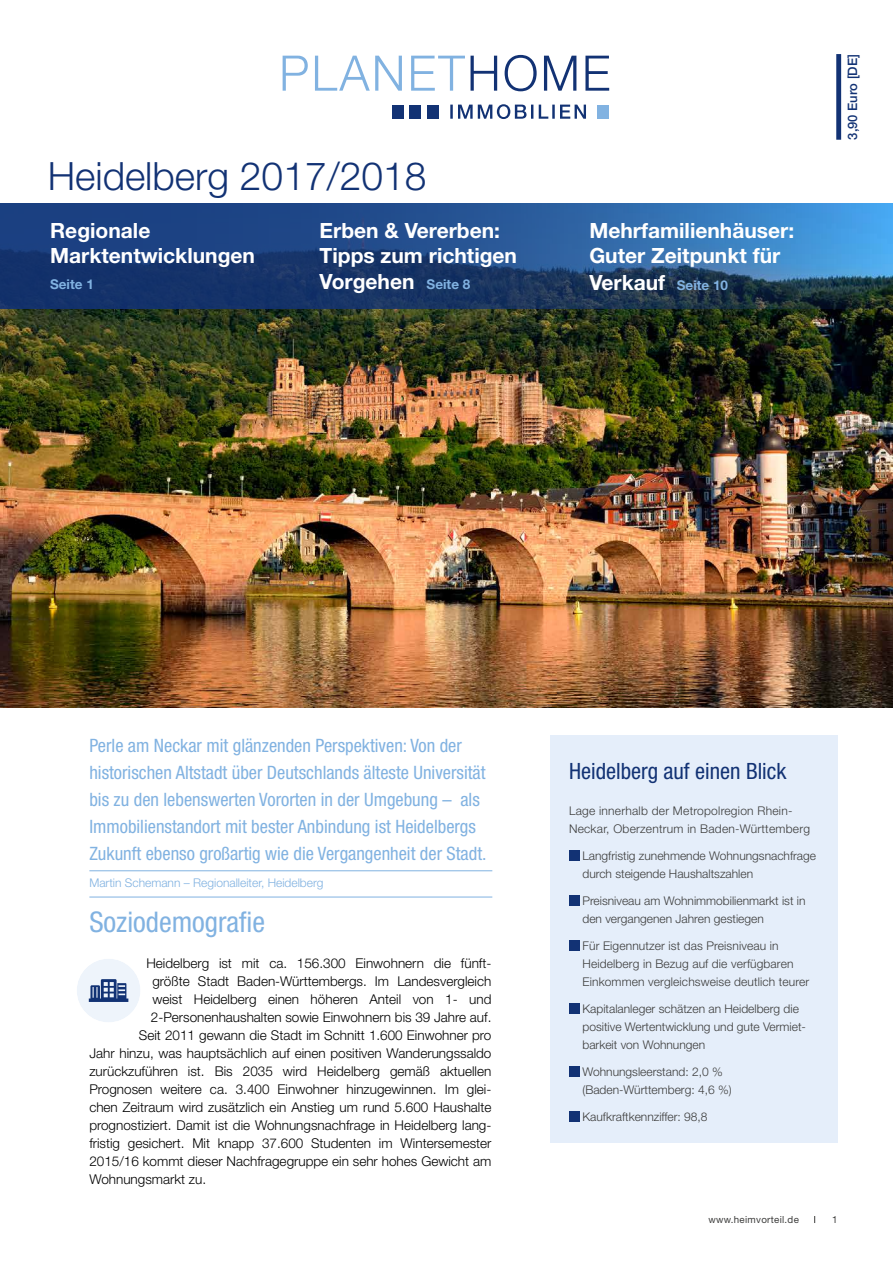
<style>
.page{position:relative;width:893px;height:1263px;background:#fff}
.page>*{position:absolute;margin:0;border:0;box-sizing:border-box;transform-origin:0 0}
.t1{font:300 39px "Helvetica Neue LT Std";color:#123274}
.t2{font:condensed 28.5px "Helvetica Neue LT Std";color:#81b2e1}
.t3{font:condensed 22.5px "Helvetica Neue LT Std";color:#123274}
.t4{font:700 21px/25.7px "Helvetica Neue LT Std";color:#fff}
.t5{font:condensed 18.45px/27px "Helvetica Neue LT Std";color:#81b2e1}
.t6{font:300 13.5px "Helvetica Neue LT Std";color:#000}
.t7{font:700 13.5px "Helvetica Neue LT Std";color:#81b2e1}
.t8{font:500 13.05px "Helvetica Neue LT Std";color:#123274}
.t9{font:300 12px/18px "Helvetica Neue LT Std";color:#3c3c3b}
.t10{font:300 12px/18px "Helvetica Neue LT Std";letter-spacing:.02em;color:#3c3c3b}
.t11{font:300 12px "Helvetica Neue LT Std";color:#81b2e1}
.t12{font:9.75px "Helvetica Neue LT Std";letter-spacing:.03em;color:#3c3c3b}
.s1{font-size:13.5px;color:#81b2e1}
</style>
<div class="page">
<div style="left:77px;top:959px;width:63px;height:63px;background:#eef4fb;border-radius:50%"></div>
<svg style="left:89px;top:979px;width:39px;height:23px"></svg>
<div style="left:550px;top:735px;width:288px;height:408px;background:#e5eefa"></div>
<div style="left:569px;top:850px;width:10px;height:10px;background:#123274"></div>
<div style="left:569px;top:895px;width:10px;height:10px;background:#123274"></div>
<div style="left:569px;top:940px;width:10px;height:10px;background:#123274"></div>
<div style="left:569px;top:1003px;width:10px;height:10px;background:#123274"></div>
<div style="left:569px;top:1066px;width:10px;height:10px;background:#123274"></div>
<div style="left:569px;top:1111px;width:10px;height:10px;background:#123274"></div>
<hr style="left:89px;top:870px;width:403px;height:1px;background:#81b2e1">
<hr style="left:89px;top:897px;width:403px;height:1px;background:#81b2e1">
<img style="left:0;top:309px;width:893px;height:398px">
<div style="left:836px;top:54px;width:5px;height:86px;background:#123274"></div>
<svg style="left:471px;top:55px;width:138px;height:36px"></svg>
<svg style="left:283px;top:56px;width:182px;height:35px"></svg>
<div style="left:597px;top:105px;width:12px;height:14px;background:#81b2e1"></div>
<div style="left:392px;top:105px;width:12px;height:14px;background:#123274"></div>
<div style="left:409px;top:105px;width:12px;height:14px;background:#123274"></div>
<div style="left:427px;top:105px;width:12px;height:14px;background:#123274"></div>
<svg style="left:450px;top:104px;width:136px;height:15px"></svg>
<svg style="left:0;top:203px;width:893px;height:106px;background:#244e85"></svg>
<h1 class="t1" style="left:48px;top:152px;width:380px">Heidelberg 2017/2018</h1>
<h3 class="t4" style="left:320px;top:217px;width:199px">Erben &amp; Vererben:<br>Tipps zum richtigen<br>Vorgehen <span class="s1">Seite 8</span></h3>
<h3 class="t4" style="left:589px;top:217px;width:206px;line-height:26.1px">Mehrfamilienhäuser:<br>Guter Zeitpunkt für<br>Verkauf <span class="s1">Seite 10</span></h3>
<h3 class="t4" style="left:50px;top:217px;width:206px;line-height:25.2px">Regionale<br>Marktentwicklungen</h3>
<p class="t7" style="left:50px;top:276px;width:45px">Seite 1</p>
<p class="t8" style="left:845px;top:140px;width:87px;rotate:-90deg">3,90 Euro [DE]</p>
<p class="t5" style="left:89px;top:732px;width:399px">Perle am Neckar mit glänzenden Perspektiven: Von der historischen Altstadt über Deutschlands älteste Universität bis zu den lebenswerten Vororten in der Umgebung – als Immobilienstandort mit bester Anbindung ist Heidelbergs Zukunft ebenso großartig wie die Vergangenheit der Stadt.</p>
<p class="t11" style="left:89px;top:876px;width:236px">Martin Schemann – Regionalleiter, Heidelberg</p>
<h2 class="t2" style="left:89px;top:906px;width:177px">Soziodemografie</h2>
<p class="t6" style="left:146px;top:955px;width:347px">Heidelberg ist mit ca. 156.300 Einwohnern die fünft-</p>
<p class="t6" style="left:152px;top:973px;width:340px">größte Stadt Baden-Württembergs. Im Landesvergleich</p>
<p class="t6" style="left:152px;top:991px;width:340px">weist Heidelberg einen höheren Anteil von 1- und</p>
<p class="t6" style="left:151px;top:1009px;width:342px">2-Personenhaushalten sowie Einwohnern bis 39 Jahre auf.</p>
<p class="t6" style="left:139px;top:1027px;width:354px">Seit 2011 gewann die Stadt im Schnitt 1.600 Einwohner pro</p>
<p class="t6" style="left:89px;top:1045px;width:404px">Jahr hinzu, was hauptsächlich auf einen positiven Wanderungssaldo</p>
<p class="t6" style="left:89px;top:1063px;width:403px">zurückzuführen ist. Bis 2035 wird Heidelberg gemäß aktuellen</p>
<p class="t6" style="left:89px;top:1081px;width:404px">Prognosen weitere ca. 3.400 Einwohner hinzugewinnen. Im glei-</p>
<p class="t6" style="left:89px;top:1099px;width:404px">chen Zeitraum wird zusätzlich ein Anstieg um rund 5.600 Haushalte</p>
<p class="t6" style="left:89px;top:1117px;width:404px">prognostiziert. Damit ist die Wohnungsnachfrage in Heidelberg lang-</p>
<p class="t6" style="left:89px;top:1135px;width:404px">fristig gesichert. Mit knapp 37.600 Studenten im Wintersemester</p>
<p class="t6" style="left:89px;top:1153px;width:403px">2015/16 kommt dieser Nachfragegruppe ein sehr hohes Gewicht am</p>
<p class="t6" style="left:89px;top:1171px;width:118px">Wohnungsmarkt zu.</p>
<h3 class="t3" style="left:569px;top:758px;width:219px">Heidelberg auf einen Blick</h3>
<p class="t10" style="left:569px;top:802px;width:243px">Lage innerhalb der Metropolregion Rhein-<br>Neckar, Oberzentrum in Baden-Württemberg</p>
<p class="t9" style="left:582px;top:847px;width:235px">Langfristig zunehmende Wohnungsnachfrage durch steigende Haushaltszahlen</p>
<p class="t9" style="left:582px;top:892px;width:225px">Preisniveau am Wohnimmobilienmarkt ist in den vergangenen Jahren gestiegen</p>
<p class="t9" style="left:583px;top:937px;width:228px">Für Eigennutzer ist das Preisniveau in<br>Heidelberg in Bezug auf die verfügbaren<br>Einkommen vergleichsweise deutlich teurer</p>
<p class="t9" style="left:582px;top:1000px;width:225px">Kapitalanleger schätzen an Heidelberg die positive Wertentwicklung und gute Vermiet&shy;barkeit von Wohnungen</p>
<p class="t9" style="left:582px;top:1063px;width:151px">Wohnungsleerstand: 2,0 % (Baden-Württemberg: 4,6 %)</p>
<p class="t9" style="left:582px;top:1108px;width:127px">Kaufkraftkennziffer: 98,8</p>
<p class="t12" style="left:708px;top:1214px;width:92px">www.heimvorteil.de</p>
<p class="t12" style="left:832px;top:1214px;width:7px">1</p>
</div>
